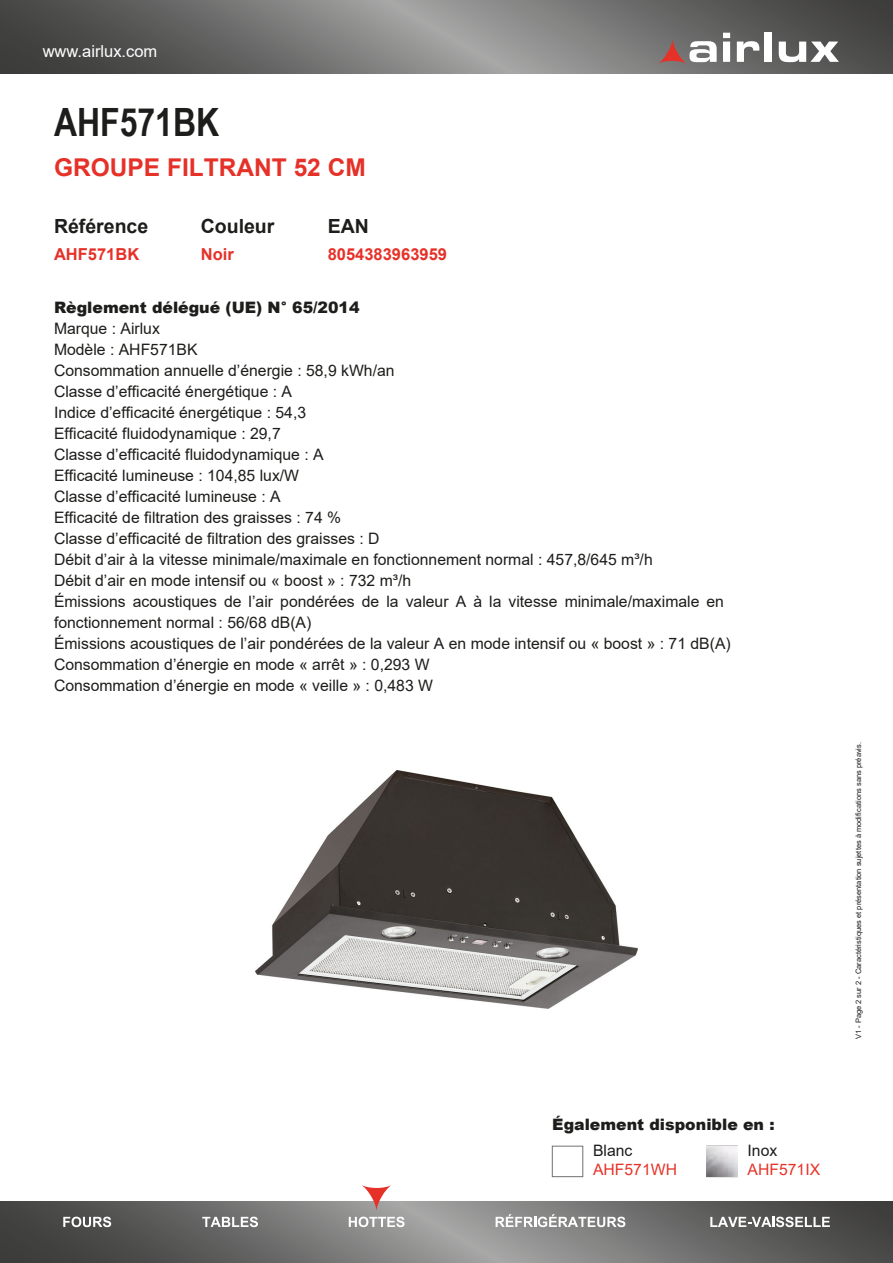
<style>
.page{position:relative;width:893px;height:1263px;background:#fff}
.page>*{position:absolute;margin:0;border:0;box-sizing:border-box;transform-origin:0 0}
.t1{font:700 39px "Arial Narrow";color:#1d1d1b}
.t2{font:700 24.45px "Arial";color:#e63128}
.t3{font:700 19.5px "Arial";color:#1d1d1b}
.t4{font:700 16.5px "Arial";color:#e63128}
.t5{font:16.5px "Arial";color:#fff}
.t6{font:15.75px/21px "Arial";color:#1d1d1b}
.t7{font:900 15.75px "Arial";color:#1d1d1b}
.t8{font:15.75px "Arial";color:#e63328}
.t9{font:15.75px "Arial";color:#1d1e1c}
.t10{font:7.5px "Arial";color:#1d1718}
</style>
<div class="page">
<div style="left:552px;top:1146px;width:31px;height:31px;background:#fff;border:1px solid #727073"></div>
<div style="left:706px;top:1146px;width:32px;height:31px;border:1px solid #727073"></div>
<img style="left:707px;top:1146px;width:30px;height:31px">
<svg style="left:0;top:1202px;width:893px;height:61px;background:#6c6c6b"></svg>
<svg style="left:496px;top:1214px;width:129px;height:13px"></svg>
<svg style="left:349px;top:1217px;width:56px;height:10px"></svg>
<svg style="left:202px;top:1217px;width:56px;height:10px"></svg>
<svg style="left:63px;top:1217px;width:48px;height:10px"></svg>
<svg style="left:710px;top:1217px;width:120px;height:10px"></svg>
<svg style="left:361px;top:1185px;width:31px;height:26px"></svg>
<img style="left:255px;top:771px;width:383px;height:237px">
<svg style="left:0;top:0;width:893px;height:74px;background:#6e6e6e"></svg>
<svg style="left:779px;top:42px;width:60px;height:20px"></svg>
<svg style="left:737px;top:41px;width:22px;height:21px"></svg>
<div style="left:765px;top:33px;width:7px;height:29px;background:#fff"></div>
<svg style="left:723px;top:33px;width:7px;height:29px"></svg>
<svg style="left:658px;top:39px;width:59px;height:25px"></svg>
<p class="t5" style="left:43px;top:40px;width:116px">www.airlux.com</p>
<h1 class="t1" style="left:54px;top:93px;width:167px">AHF571BK</h1>
<h2 class="t2" style="left:54px;top:150px;width:313px">GROUPE FILTRANT 52 CM</h2>
<p class="t3" style="left:54px;top:213px;width:96px">Référence</p>
<p class="t3" style="left:201px;top:213px;width:75px">Couleur</p>
<p class="t3" style="left:328px;top:213px;width:43px">EAN</p>
<p class="t4" style="left:54px;top:242px;width:87px">AHF571BK</p>
<p class="t4" style="left:201px;top:242px;width:34px">Noir</p>
<p class="t4" style="left:328px;top:242px;width:121px">8054383963959</p>
<p class="t7" style="left:54px;top:296px;width:307px">Règlement délégué (UE) N° 65/2014</p>
<p class="t6" style="left:54px;top:318px;width:678px">Marque : Airlux<br>Modèle : AHF571BK<br>Consommation annuelle d’énergie : 58,9 kWh/an<br>Classe d’efficacité énergétique : A<br>Indice d’efficacité énergétique : 54,3<br>Efficacité fluidodynamique : 29,7<br>Classe d’efficacité fluidodynamique : A<br>Efficacité lumineuse : 104,85 lux/W<br>Classe d’efficacité lumineuse : A<br>Efficacité de filtration des graisses : 74 %<br>Classe d’efficacité de filtration des graisses : D<br>Débit d’air à la vitesse minimale/maximale en fonctionnement normal : 457,8/645 m³/h<br>Débit d’air en mode intensif ou « boost » : 732 m³/h<br>Émissions acoustiques de l’air pondérées de la valeur A à la vitesse minimale/maximale en fonctionnement normal : 56/68 dB(A)<br>Émissions acoustiques de l’air pondérées de la valeur A en mode intensif ou « boost » : 71 dB(A)<br>Consommation d’énergie en mode « arrêt » : 0,293 W<br>Consommation d’énergie en mode « veille » : 0,483 W</p>
<p class="t7" style="left:552px;top:1113px;width:224px">Également disponible en :</p>
<p class="t9" style="left:593px;top:1139px;width:41px">Blanc</p>
<p class="t8" style="left:593px;top:1158px;width:86px">AHF571WH</p>
<p class="t9" style="left:747px;top:1139px;width:31px">Inox</p>
<p class="t8" style="left:747px;top:1158px;width:74px">AHF571IX</p>
<p class="t10" style="left:853px;top:1039px;width:299px;rotate:-90deg">V1 - Page 2 sur 2 - Caractéristiques et présentation sujettes à modifications sans préavis.</p>
</div>
